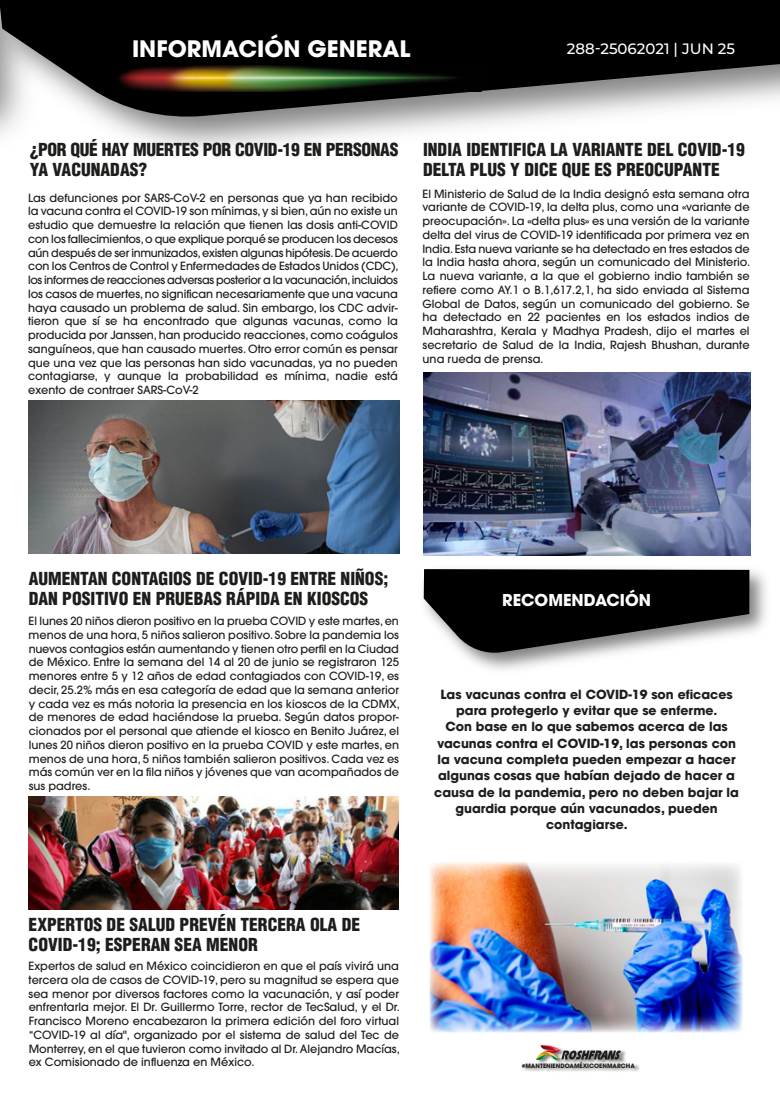
<style>
.page{position:relative;width:780px;height:1093px;background:#fff}
.page>*{position:absolute;margin:0;border:0;box-sizing:border-box;transform-origin:0 0}
.t1{font:700 22.5px "Avant Garde";color:#fff}
.t2{font:900 condensed 17.5px/20px "Helvetica";color:#1d1d1b}
.t3{font:900 condensed 17.5px/20px "Helvetica";letter-spacing:-.02em;color:#1d1d1b}
.t4{font:700 16.25px "Avant Garde";color:#fff}
.t5{font:500 15px "Montserrat";color:#fff}
.t6{font:700 12.5px/16.2px "Avant Garde";color:#1d1d1b;text-align:center}
.t7{font:500 11.25px/13.8px "Avant Garde";color:#1d1d1b;text-align:justify}
.t8{font:700 6px "Avant Garde";color:#1d1d1b}
</style>
<div class="page">
<img style="left:464px;top:569px;width:302px;height:101px">
<svg style="left:423px;top:569px;width:326px;height:85px;background:#343434"></svg>
<img style="left:523px;top:1050px;width:117px;height:22px">
<svg style="left:536px;top:1045px;width:84px;height:14px"></svg>
<svg style="left:0;top:0;width:780px;height:119px;background:#393939"></svg>
<img style="left:115px;top:65px;width:371px;height:26px">
<img style="left:423px;top:372px;width:327px;height:183px">
<img style="left:29px;top:400px;width:371px;height:153px">
<img style="left:429px;top:862px;width:314px;height:170px">
<img style="left:29px;top:796px;width:370px;height:113px">
<h1 class="t1" style="left:132px;top:34px;width:280px">INFORMACIÓN GENERAL</h1>
<h3 class="t5" style="left:567px;top:38px;width:170px">288-25062021 | JUN 25</h3>
<h2 class="t3" style="left:30px;top:139px;width:370px">¿POR QUÉ HAY MUERTES POR COVID-19 EN PERSONAS<br>YA VACUNADAS?</h2>
<p class="t7" style="left:28px;top:191px;width:372px">Las defunciones por SARS-CoV-2 en personas que ya han recibido la vacuna contra el COVID-19 son mínimas, y si bien, aún no existe un estudio que demuestre la relación que tienen las dosis anti-COVID con los fallecimientos, o que explique porqué se producen los decesos aún después de ser inmunizados, existen algunas hipótesis. De acuerdo con los Centros de Control y Enfermedades de Estados Unidos (CDC), los informes de reacciones adversas posterior a la vacunación, incluidos los casos de muertes, no significan necesariamente que una vacuna haya causado un problema de salud. Sin embargo, los CDC advir&shy;tieron que sí se ha encontrado que algunas vacunas, como la producida por Janssen, han producido reacciones, como coágulos sanguíneos, que han causado muertes. Otro error común es pensar que una vez que las personas han sido vacunadas, ya no pueden contagiarse, y aunque la probabilidad es mínima, nadie está exento de contraer SARS-CoV-2</p>
<h2 class="t2" style="left:423px;top:139px;width:323px">INDIA IDENTIFICA LA VARIANTE DEL COVID-19<br>DELTA PLUS Y DICE QUE ES PREOCUPANTE</h2>
<p class="t7" style="left:422px;top:187px;width:329px">El Ministerio de Salud de la India designó esta semana otra variante de COVID-19, la delta plus, como una «variante de preocupación». La «delta plus» es una versión de la variante delta del virus de COVID-19 identificada por primera vez en India. Esta nueva variante se ha detectado en tres estados de la India hasta ahora, según un comunicado del Ministerio.<br>La nueva variante, a la que el gobierno indio también se refiere como AY.1 o B.1,617.2,1, ha sido enviada al Sistema Global de Datos, según un comunicado del gobierno. Se ha detectado en 22 pacientes en los estados indios de Maharashtra, Kerala y Madhya Pradesh, dijo el martes el secretario de Salud de la India, Rajesh Bhushan, durante una rueda de prensa.</p>
<h2 class="t2" style="left:29px;top:568px;width:361px">AUMENTAN CONTAGIOS DE COVID-19 ENTRE NIÑOS;<br>DAN POSITIVO EN PRUEBAS RÁPIDA EN KIOSCOS</h2>
<p class="t7" style="left:29px;top:614px;width:372px">El lunes 20 niños dieron positivo en la prueba COVID y este martes, en menos de una hora, 5 niños salieron positivo. Sobre la pandemia los nuevos contagios están aumentando y tienen otro perfil en la Ciudad de México. Entre la semana del 14 al 20 de junio se registraron 125 menores entre 5 y 12 años de edad contagiados con COVID-19, es decir, 25.2% más en esa categoría de edad que la semana anterior y cada vez es más notoria la presencia en los kioscos de la CDMX, de menores de edad haciéndose la prueba. Según datos propor&shy;cionados por el personal que atiende el kiosco en Benito Juárez, el lunes 20 niños dieron positivo en la prueba COVID y este martes, en menos de una hora, 5 niños también salieron positivos. Cada vez es más común ver en la fila niños y jóvenes que van acompañados de sus padres.</p>
<h2 class="t2" style="left:29px;top:914px;width:333px">EXPERTOS DE SALUD PREVÉN TERCERA OLA DE<br>COVID-19; ESPERAN SEA MENOR</h2>
<p class="t7" style="left:29px;top:959px;width:372px">Expertos de salud en México coincidieron en que el país vivirá una tercera ola de casos de COVID-19, pero su magnitud se espera que sea menor por diversos factores como la vacunación, y así poder enfrentarla mejor. El Dr. Guillermo Torre, rector de TecSalud, y el Dr.<br>Francisco Moreno encabezaron la primera edición del foro virtual “COVID-19 al día", organizado por el sistema de salud del Tec de Monterrey, en el que tuvieron como invitado al Dr. Alejandro Macías, ex Comisionado de influenza en México.</p>
<h3 class="t4" style="left:502px;top:590px;width:150px">RECOMENDACIÓN</h3>
<p class="t6" style="left:434px;top:686px;width:306px">Las vacunas contra el COVID-19 son eficaces para protegerlo y evitar que se enferme.<br>Con base en lo que sabemos acerca de las vacunas contra el COVID-19, las personas con la vacuna completa pueden empezar a hacer algunas cosas que habían dejado de hacer a causa de la pandemia, pero no deben bajar la guardia porque aún vacunados, pueden contagiarse.</p>
<p class="t8" style="left:521px;top:1061px;width:115px">#MANTENIENDOAMÉXICOENMARCHA</p>
</div>
